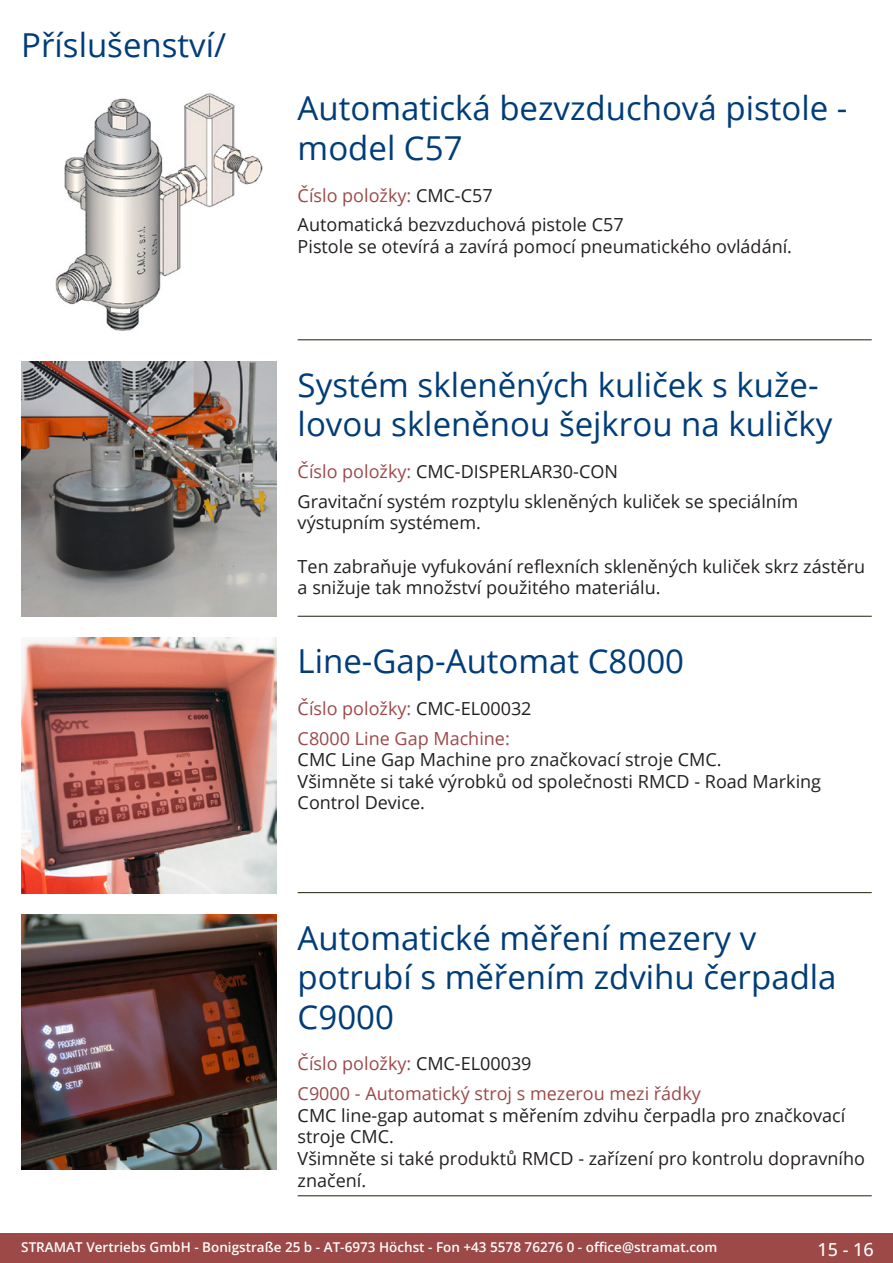
<style>
.page{position:relative;width:893px;height:1263px;background:#fff}
.page>*{position:absolute;margin:0;border:0;box-sizing:border-box;transform-origin:0 0}
.Produkttitel{font:33px/39.6px "Open Sans";color:#003d78}
.RastTitel{font:33px "Open Sans";color:#003d78}
.Beschreibung_Text{font:18px/21.6px "Open Sans";color:#231f20}
.TechDaten_Überschrif{font:18px "Open Sans";color:#9c4948}
.TechDaten_Überschrif-2{font:18px "Open Sans";color:#231f20}
.t1{font:500 18px "Open Sans";color:#fff}
.t2{font:600 13.5px "Open Sans";color:#fff}
.s1{color:#231f20}
.s2{color:#9c4948}
</style>
<div class="page">
<div style="left:0;top:1233px;width:893px;height:30px;background:#9c4948"></div>
<hr style="left:298px;top:340px;width:574px;height:1px;background:#201d08">
<hr style="left:298px;top:616px;width:574px;height:1px;background:#201d08">
<hr style="left:298px;top:892px;width:574px;height:1px;background:#201d08">
<hr style="left:298px;top:1195px;width:574px;height:1px;background:#201d08">
<img style="left:55px;top:93px;width:208px;height:238px">
<img style="left:21px;top:361px;width:255px;height:256px">
<img style="left:21px;top:638px;width:255px;height:255px">
<img style="left:21px;top:914px;width:255px;height:255px">
<p class="RastTitel" style="left:21px;top:22px;width:206px">Příslušenství/</p>
<p class="Produkttitel" style="left:298px;top:88px;width:551px">Automatická bezvzduchová pistole - model C57</p>
<p class="TechDaten_Überschrif" style="left:298px;top:183px;width:197px">Číslo položky: <span class="s1">CMC-C57</span></p>
<p class="Beschreibung_Text" style="left:298px;top:214px;width:496px">Automatická bezvzduchová pistole C57<br>Pistole se otevírá a zavírá pomocí pneumatického ovládání.</p>
<p class="Produkttitel" style="left:298px;top:364px;width:536px">Systém skleněných kuliček s kuže&shy;lovou skleněnou šejkrou na kuličky</p>
<p class="TechDaten_Überschrif-2" style="left:298px;top:459px;width:322px"><span class="s2">Číslo položky:</span> CMC-DISPERLAR30-CON</p>
<p class="Beschreibung_Text" style="left:298px;top:490px;width:502px">Gravitační systém rozptylu skleněných kuliček se speciálním výstupním systémem.</p>
<p class="Beschreibung_Text" style="left:298px;top:555px;width:569px">Ten zabraňuje vyfukování reflexních skleněných kuliček skrz zástěru a snižuje tak množství použitého materiálu.</p>
<p class="Produkttitel" style="left:298px;top:640px;width:388px">Line-Gap-Automat C8000</p>
<p class="TechDaten_Überschrif" style="left:298px;top:696px;width:235px">Číslo položky: <span class="s1">CMC-EL00032</span></p>
<p class="Beschreibung_Text" style="left:298px;top:727px;width:525px"><span class="s2">C8000 Line Gap Machine:<br></span>CMC Line Gap Machine pro značkovací stroje CMC.<br>Všimněte si také výrobků od společnosti RMCD - Road Marking Control Device.</p>
<p class="Produkttitel" style="left:298px;top:917px;width:540px">Automatické měření mezery v potrubí s měřením zdvihu čerpadla<br>C9000</p>
<p class="TechDaten_Überschrif" style="left:298px;top:1051px;width:235px">Číslo položky: <span class="s1">CMC-EL00039</span></p>
<p class="Beschreibung_Text" style="left:298px;top:1082px;width:569px"><span class="s2">C9000 - Automatický stroj s mezerou mezi řádky<br></span>CMC line-gap automat s měřením zdvihu čerpadla pro značkovací stroje CMC.<br>Všimněte si také produktů RMCD - zařízení pro kontrolu dopravního značení.</p>
<p class="t2" style="left:21px;top:1238px;width:698px">STRAMAT Vertriebs GmbH - Bonigstraße 25 b - AT-6973 Höchst - Fon +43 5578 76276 0 - office@stramat.com</p>
<p class="t1" style="left:817px;top:1237px;width:58px">15 - 16</p>
</div>
